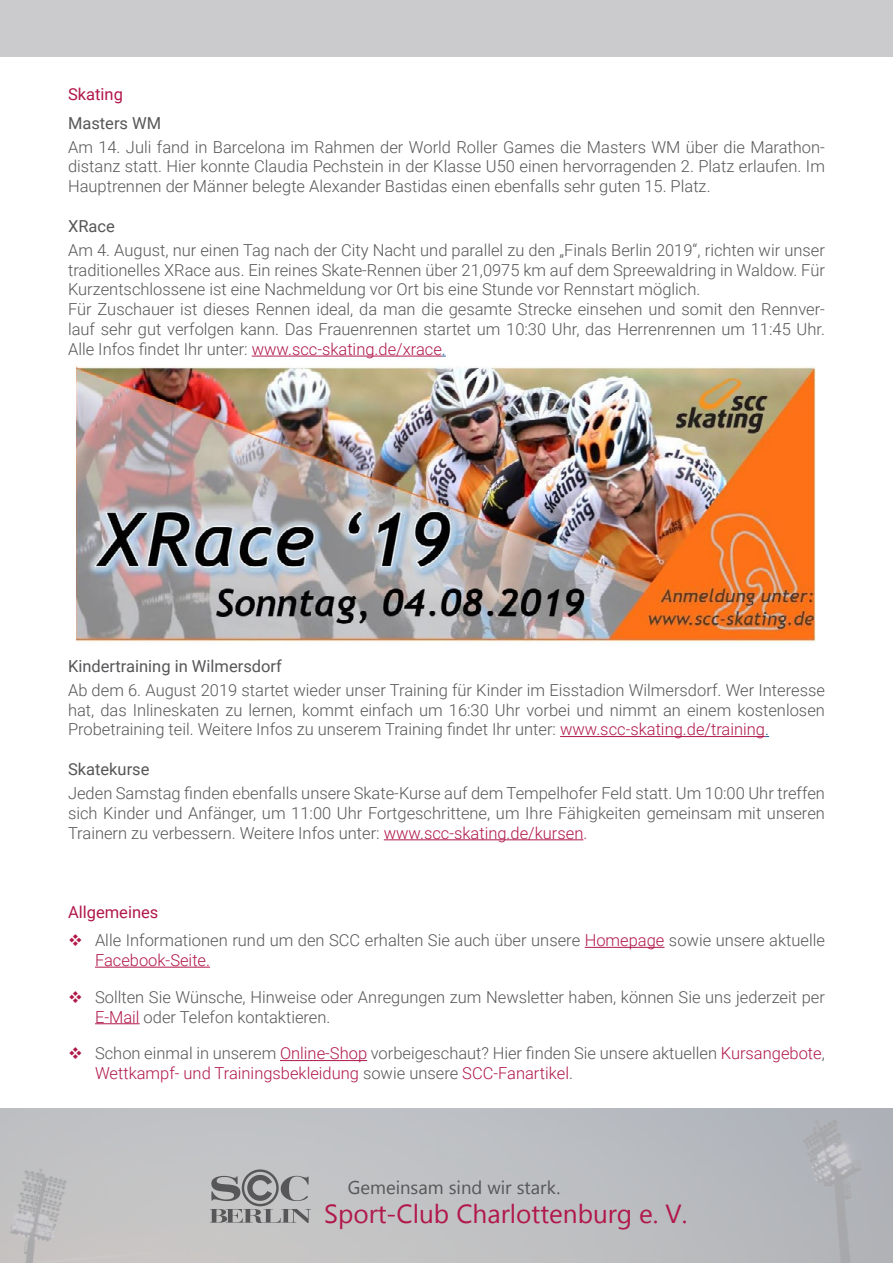
<style>
.page{position:relative;width:893px;height:1263px;background:#fff}
.page>*{position:absolute;margin:0;border:0;box-sizing:border-box;transform-origin:0 0}
.t1{font:26.1px "Segoe UI";color:#b1184a}
.t2{font:18.45px "Segoe UI";color:#575658}
.t3{font:300 16.5px/19.8px "Roboto";color:#575658}
.t4{font:16.5px "Roboto";color:#575658}
.t5{font:300 16.5px "Roboto";color:#b1184a}
.t6{font:16.5px "Roboto";color:#b1184a}
.s1{color:#b1184a}
.s2{color:#275b9b}
.s3{font-weight:400;color:#b1184a}
</style>
<div class="page">
<div style="left:0;top:1108px;width:893px;height:155px;background:linear-gradient(to right,#c7c7c7,#b3b6bb)"></div>
<svg style="left:210px;top:1169px;width:101px;height:54px;background:#a1a1a3"></svg>
<div style="left:0;top:0;width:893px;height:57px;background:#cbcbcd"></div>
<hr style="left:252px;top:356px;width:190px;height:1px;background:#b1184a">
<hr style="left:560px;top:736px;width:205px;height:1px;background:#b1184a">
<hr style="left:384px;top:839px;width:199px;height:1px;background:#b1184a">
<hr style="left:585px;top:947px;width:79px;height:1px;background:#b1184a">
<hr style="left:95px;top:967px;width:115px;height:1px;background:#b1184a">
<hr style="left:95px;top:1023px;width:45px;height:1px;background:#b1184a">
<hr style="left:280px;top:1060px;width:87px;height:1px;background:#b1184a">
<img style="left:77px;top:366px;width:738px;height:276px">
<p class="t6" style="left:68px;top:83px;width:56px">Skating</p>
<p class="t4" style="left:68px;top:111px;width:95px">Masters WM</p>
<p class="t3" style="left:68px;top:136px;width:758px;text-align:justify">Am 14. Juli fand in Barcelona im Rahmen der World Roller Games die Masters WM über die Marathon&shy;distanz statt. Hier konnte Claudia Pechstein in der Klasse U50 einen hervorragenden 2. Platz erlaufen. Im Hauptrennen der Männer belegte Alexander Bastidas einen ebenfalls sehr guten 15. Platz.</p>
<p class="t4" style="left:68px;top:214px;width:48px">XRace</p>
<p class="t3" style="left:68px;top:239px;width:758px">Am 4. August, nur einen Tag nach der City Nacht und parallel zu den „Finals Berlin 2019“, richten wir unser traditionelles XRace aus. Ein reines Skate-Rennen über 21,0975 km auf dem Spreewaldring in Waldow. Für Kurzentschlossene ist eine Nachmeldung vor Ort bis eine Stunde vor Rennstart möglich.<br>Für Zuschauer ist dieses Rennen ideal, da man die gesamte Strecke einsehen und somit den Rennver&shy;lauf sehr gut verfolgen kann. Das Frauenrennen startet um 10:30 Uhr, das Herrenrennen um 11:45 Uhr.<br>Alle Infos findet Ihr unter: <span class="s1">www.scc-skating.de/xrace</span><span class="s2">.</span></p>
<p class="t4" style="left:68px;top:654px;width:215px">Kindertraining in Wilmersdorf</p>
<p class="t3" style="left:68px;top:679px;width:758px;text-align:justify">Ab dem 6. August 2019 startet wieder unser Training für Kinder im Eisstadion Wilmersdorf. Wer Interesse hat, das Inlineskaten zu lernen, kommt einfach um 16:30 Uhr vorbei und nimmt an einem kostenlosen Probetraining teil. Weitere Infos zu unserem Training findet Ihr unter: <span class="s1">www.scc-skating.de/training</span><span class="s2">.</span></p>
<p class="t4" style="left:68px;top:757px;width:83px">Skatekurse</p>
<p class="t3" style="left:68px;top:783px;width:758px;text-align:justify">Jeden Samstag finden ebenfalls unsere Skate-Kurse auf dem Tempelhofer Feld statt. Um 10:00 Uhr treffen sich Kinder und Anfänger, um 11:00 Uhr Fortgeschrittene, um Ihre Fähigkeiten gemeinsam mit unseren Trainern zu verbessern. Weitere Infos unter: <span class="s1">www.scc-skating.de/kursen.</span></p>
<p class="t3" style="left:95px;top:897px;width:731px;line-height:28.3px;text-indent:-27px"><span class="s3">Allgemeines<br></span>Alle Informationen rund um den SCC erhalten Sie auch über unsere <span class="s1">Homepage</span> sowie unsere aktuelle</p>
<p class="t5" style="left:95px;top:948px;width:117px">Facebook-Seite.</p>
<p class="t3" style="left:95px;top:986px;width:731px">Sollten Sie Wünsche, Hinweise oder Anregungen zum Newsletter haben, können Sie uns jederzeit per<br><span class="s1">E-Mail</span> oder Telefon kontaktieren.</p>
<p class="t3" style="left:95px;top:1043px;width:731px">Schon einmal in unserem <span class="s1">Online-Shop</span> vorbeigeschaut? Hier finden Sie unsere aktuellen <span class="s1">Kursangebote</span>,<br><span class="s1">Wettkampf- und Trainingsbekleidung</span> sowie unsere <span class="s1">SCC-Fanartikel</span>.</p>
<p class="t2" style="left:348px;top:1175px;width:214px">Gemeinsam sind wir stark.</p>
<h1 class="t1" style="left:324px;top:1195px;width:365px">Sport-Club Charlottenburg e. V.</h1>
</div>
